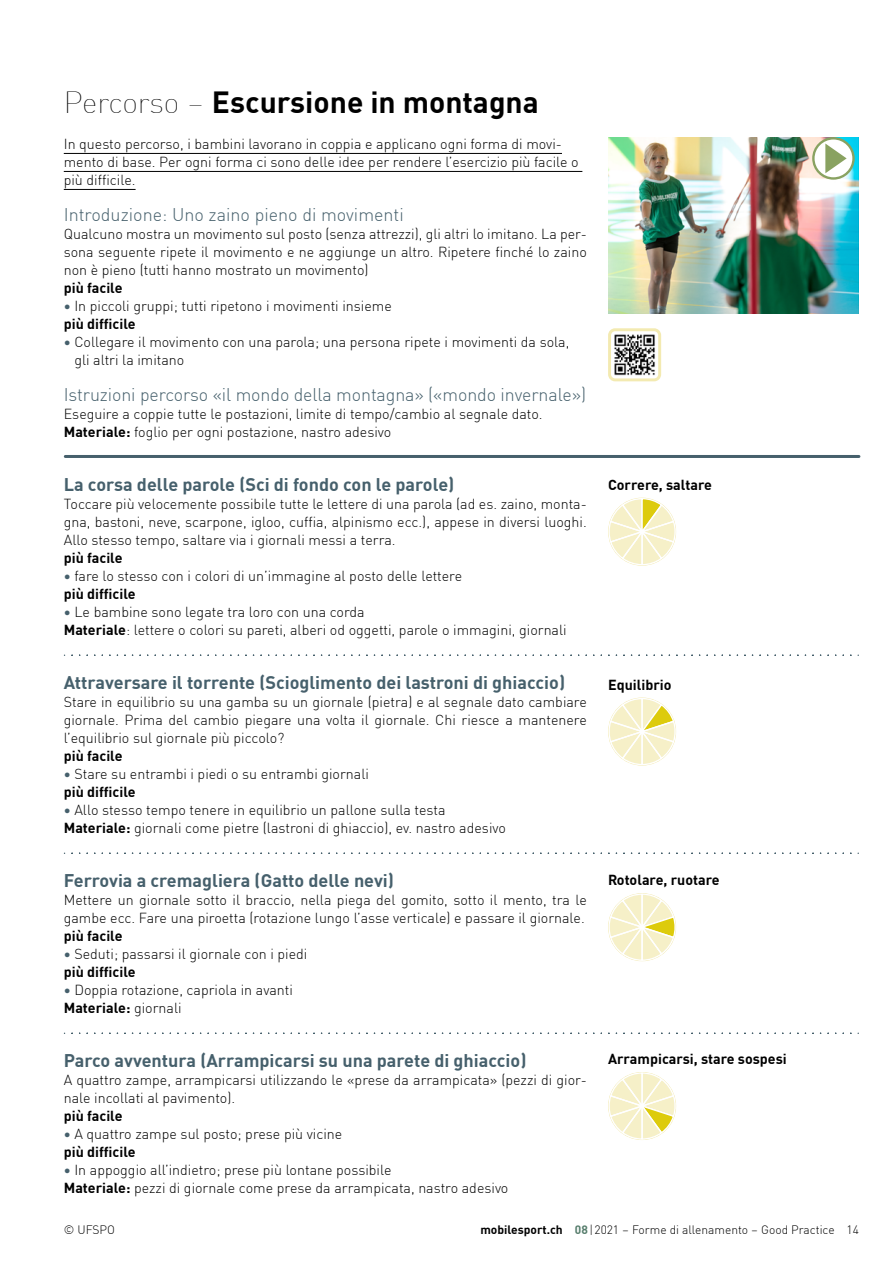
<style>
.page{position:relative;width:893px;height:1263px;background:#fff}
.page>*{position:absolute;margin:0;border:0;box-sizing:border-box;transform-origin:0 0}
.h_2_Spezial{font:700 30px "DINOT";color:#000}
.h_Untertitel{font:700 18px "DINOT";color:#46606c}
.h_Untertitel-2{font:300 18px "DINOT";letter-spacing:-.005em;color:#46606c}
.p_Fliesstext{font:300 14.25px/18px "DINOT";color:#000;text-align:justify}
.h_h5{font:300 14.25px/18px "DINOT";color:#000}
.h_Rubrik{font:700 14.25px "DINOT";color:#000}
.h3_Untertitel{font:700 14.25px "DINOT";color:#000}
.p_Fliesstext-2{font:700 14.25px "DINOT";color:#000}
.t1{font:300 12px "DINOT";color:#000}
.s1{font-weight:100}
.s2{font-weight:700;color:#46606c}
.s3{font-weight:700}
.s4{font-weight:300}
.s5{font-weight:700;color:#567d6c}
</style>
<div class="page">
<hr style="left:64px;top:153px;width:498px;height:1px;background:#000">
<hr style="left:64px;top:171px;width:518px;height:1px;background:#000">
<hr style="left:64px;top:189px;width:72px;height:1px;background:#000">
<hr style="left:65px;top:455px;width:794px;height:3px;background:#46606c">
<svg style="left:72px;top:654px;width:787px;height:2px"></svg>
<svg style="left:72px;top:852px;width:787px;height:2px"></svg>
<svg style="left:72px;top:1032px;width:787px;height:2px"></svg>
<img style="left:608px;top:137px;width:251px;height:177px">
<svg style="left:813px;top:138px;width:40px;height:40px"></svg>
<div style="left:812px;top:137px;width:43px;height:43px;border:2px solid #89a261;border-radius:50%"></div>
<svg style="left:825px;top:144px;width:22px;height:29px"></svg>
<img style="left:614px;top:334px;width:41px;height:42px">
<div style="left:608px;top:328px;width:53px;height:53px;border:3px solid #f3eab1;border-radius:6px"></div>
<svg style="left:608px;top:498px;width:68px;height:68px"></svg>
<svg style="left:608px;top:697px;width:68px;height:68px"></svg>
<svg style="left:608px;top:893px;width:68px;height:68px"></svg>
<svg style="left:608px;top:1072px;width:68px;height:68px"></svg>
<h2 class="h_2_Spezial" style="left:64px;top:79px;width:477px"><span class="s1">Percorso –</span> Escursione in montagna</h2>
<p class="h_h5" style="left:64px;top:134px;width:516px">In questo percorso, i bambini lavorano in coppia e applicano ogni forma di movi&shy;mento di base. Per ogni forma ci sono delle idee per rendere l’esercizio più facile o più difficile.</p>
<h2 class="h_Untertitel-2" style="left:64px;top:201px;width:342px">Introduzione: Uno zaino pieno di movimenti</h2>
<p class="p_Fliesstext" style="left:64px;top:224px;width:524px">Qualcuno mostra un movimento sul posto (senza attrezzi), gli altri lo imitano. La per&shy;sona seguente ripete il movimento e ne aggiunge un altro. Ripetere finché lo zaino non è pieno (tutti hanno mostrato un movimento)</p>
<p class="h_Rubrik" style="left:64px;top:277px;width:60px">più facile</p>
<p class="p_Fliesstext" style="left:64px;top:296px;width:330px"><span class="s2">•</span> In piccoli gruppi; tutti ripetono i movimenti insieme</p>
<p class="h_Rubrik" style="left:64px;top:313px;width:73px">più difficile</p>
<p class="p_Fliesstext" style="left:74px;top:332px;width:497px;text-indent:-11px"><span class="s2">•</span> Collegare il movimento con una parola; una persona ripete i movimenti da sola, gli altri la imitano</p>
<h2 class="h_Untertitel-2" style="left:64px;top:381px;width:524px">Istruzioni percorso «il mondo della montagna» («mondo invernale»)</h2>
<p class="p_Fliesstext" style="left:64px;top:404px;width:480px">Eseguire a coppie tutte le postazioni, limite di tempo/cambio al segnale dato.</p>
<p class="p_Fliesstext" style="left:64px;top:422px;width:329px"><span class="s3">Materiale:</span> foglio per ogni postazione, nastro adesivo</p>
<h2 class="h_Untertitel" style="left:64px;top:470px;width:392px">La corsa delle parole (Sci di fondo con le parole)</h2>
<p class="p_Fliesstext" style="left:64px;top:494px;width:525px">Toccare più velocemente possibile tutte le lettere di una parola (ad es. zaino, monta&shy;gna, bastoni, neve, scarpone, igloo, cuffia, alpinismo ecc.), appese in diversi luoghi.<br>Allo stesso tempo, saltare via i giornali messi a terra.</p>
<p class="h_Rubrik" style="left:64px;top:547px;width:60px">più facile</p>
<p class="p_Fliesstext" style="left:64px;top:566px;width:400px"><span class="s2">•</span> fare lo stesso con i colori di unʼimmagine al posto delle lettere</p>
<p class="h_Rubrik" style="left:64px;top:583px;width:73px">più difficile</p>
<p class="p_Fliesstext" style="left:64px;top:602px;width:302px"><span class="s2">•</span> Le bambine sono legate tra loro con una corda</p>
<p class="p_Fliesstext" style="left:64px;top:620px;width:504px"><span class="s3">Materiale</span>: lettere o colori su pareti, alberi od oggetti, parole o immagini, giornali</p>
<h2 class="h_Untertitel" style="left:64px;top:668px;width:503px">Attraversare il torrente (Scioglimento dei lastroni di ghiaccio)</h2>
<p class="p_Fliesstext" style="left:64px;top:692px;width:524px">Stare in equilibrio su una gamba su un giornale (pietra) e al segnale dato cambiare giornale. Prima del cambio piegare una volta il giornale. Chi riesce a mantenere lʼequilibrio sul giornale più piccolo?</p>
<p class="h_Rubrik" style="left:64px;top:745px;width:60px">più facile</p>
<p class="p_Fliesstext" style="left:64px;top:764px;width:307px"><span class="s2">•</span> Stare su entrambi i piedi o su entrambi giornali</p>
<p class="h_Rubrik" style="left:64px;top:781px;width:73px">più difficile</p>
<p class="p_Fliesstext" style="left:64px;top:800px;width:383px"><span class="s2">•</span> Allo stesso tempo tenere in equilibrio un pallone sulla testa</p>
<p class="p_Fliesstext" style="left:64px;top:818px;width:444px"><span class="s3">Materiale:</span> giornali come pietre (lastroni di ghiaccio), ev. nastro adesivo</p>
<h2 class="h_Untertitel" style="left:64px;top:866px;width:332px">Ferrovia a cremagliera (Gatto delle nevi)</h2>
<p class="p_Fliesstext" style="left:64px;top:890px;width:525px">Mettere un giornale sotto il braccio, nella piega del gomito, sotto il mento, tra le gambe ecc. Fare una piroetta (rotazione lungo lʼasse verticale) e passare il giornale.</p>
<p class="h_Rubrik" style="left:64px;top:925px;width:60px">più facile</p>
<p class="p_Fliesstext" style="left:64px;top:944px;width:245px"><span class="s2">•</span> Seduti; passarsi il giornale con i piedi</p>
<p class="h_Rubrik" style="left:64px;top:961px;width:73px">più difficile</p>
<p class="p_Fliesstext" style="left:64px;top:980px;width:231px"><span class="s2">•</span> Doppia rotazione, capriola in avanti</p>
<p class="p_Fliesstext-2" style="left:64px;top:997px;width:119px">Materiale: <span class="s4">giornali</span></p>
<h2 class="h_Untertitel" style="left:64px;top:1046px;width:464px">Parco avventura (Arrampicarsi su una parete di ghiaccio)</h2>
<p class="p_Fliesstext" style="left:64px;top:1070px;width:524px">A quattro zampe, arrampicarsi utilizzando le «prese da arrampicata» (pezzi di gior&shy;nale incollati al pavimento).</p>
<p class="h_Rubrik" style="left:64px;top:1105px;width:60px">più facile</p>
<p class="p_Fliesstext" style="left:64px;top:1124px;width:280px"><span class="s2">•</span> A quattro zampe sul posto; prese più vicine</p>
<p class="h_Rubrik" style="left:64px;top:1141px;width:73px">più difficile</p>
<p class="p_Fliesstext" style="left:64px;top:1160px;width:329px"><span class="s2">•</span> In appoggio allʼindietro; prese più lontane possibile</p>
<p class="p_Fliesstext" style="left:64px;top:1178px;width:446px"><span class="s3">Materiale:</span> pezzi di giornale come prese da arrampicata, nastro adesivo</p>
<h3 class="h3_Untertitel" style="left:608px;top:473px;width:105px">Correre, saltare</h3>
<h3 class="h3_Untertitel" style="left:608px;top:673px;width:65px">Equilibrio</h3>
<h3 class="h3_Untertitel" style="left:608px;top:869px;width:113px">Rotolare, ruotare</h3>
<h3 class="h3_Untertitel" style="left:608px;top:1048px;width:180px">Arrampicarsi, stare sospesi</h3>
<p class="t1" style="left:64px;top:1220px;width:53px">© UFSPO</p>
<p class="t1" style="left:480px;top:1220px;width:380px"><span class="s3">mobilesport.ch</span> <span class="s5">08</span>|2021 – Forme di allenamento – Good Practice 14</p>
</div>
